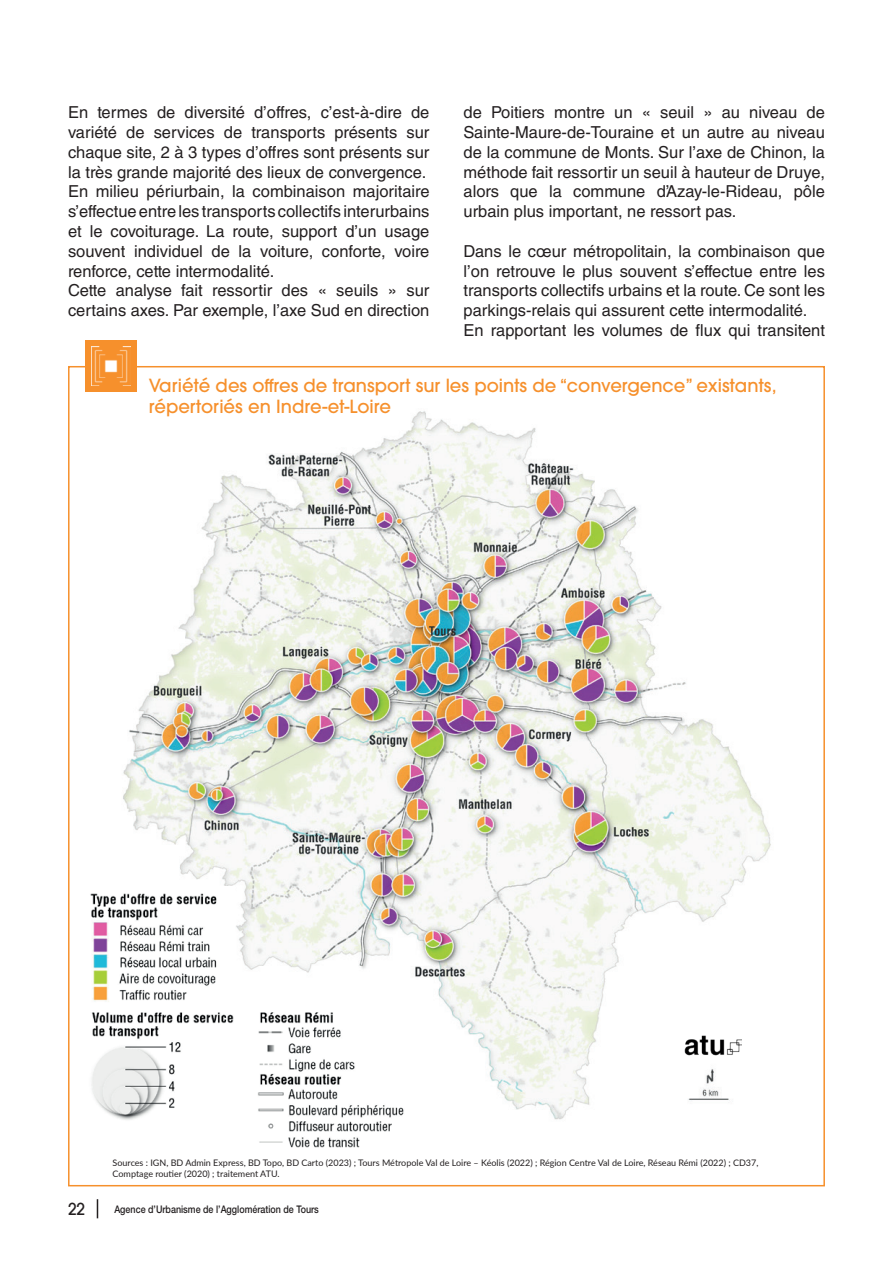
<style>
.page{position:relative;width:893px;height:1263px;background:#fff}
.page>*{position:absolute;margin:0;border:0;box-sizing:border-box;transform-origin:0 0}
.t1{font:500 18px/21px "ITC Avant Garde Pro";color:#f6902c}
.t2{font:16.5px/19.8px "Helvetica LT Std";color:#231f20}
.t3{font:500 16.5px "ITC Avant Garde Pro";color:#231f20;scale:.95 1}
.t4{font:500 10.5px "Helvetica Neue LT Std";color:#231f20;scale:.85 1}
.t5{font:9px/10.8px "Lato";color:#231f20}
</style>
<div class="page">
<img style="left:123px;top:411px;width:648px;height:709px">
<div style="left:85px;top:340px;width:52px;height:52px;background:#f6902c"></div>
<img style="left:91px;top:346px;width:39px;height:39px">
<img style="left:90px;top:887px;width:145px;height:120px">
<img style="left:91px;top:1007px;width:330px;height:141px">
<svg style="left:97px;top:1199px;width:1px;height:19px"></svg>
<img style="left:683px;top:1031px;width:58px;height:29px">
<p class="t2" style="left:68px;top:102px;width:363px">En termes de diversité d’offres, c’est-à-dire de variété de services de transports présents sur chaque site, 2 à 3 types d’offres sont présents sur la très grande majorité des lieux de convergence.<br>En milieu périurbain, la combinaison majoritaire s’effectue entre les transports collectifs interurbains et le covoiturage. La route, support d’un usage souvent individuel de la voiture, conforte, voire renforce, cette intermodalité.<br>Cette analyse fait ressortir des « seuils » sur certains axes. Par exemple, l’axe Sud en direction</p>
<p class="t2" style="left:463px;top:102px;width:363px;text-align:justify">de Poitiers montre un « seuil » au niveau de Sainte-Maure-de-Touraine et un autre au niveau de la commune de Monts. Sur l’axe de Chinon, la méthode fait ressortir un seuil à hauteur de Druye, alors que la commune d’Azay-le-Rideau, pôle urbain plus important, ne ressort pas.</p>
<p class="t2" style="left:463px;top:241px;width:363px">Dans le cœur métropolitain, la combinaison que l’on retrouve le plus souvent s’effectue entre les transports collectifs urbains et la route. Ce sont les parkings-relais qui assurent cette intermodalité.<br>En rapportant les volumes de flux qui transitent</p>
<p class="t1" style="left:149px;top:375px;width:629px">Variété des offres de transport sur les points de “convergence” existants, répertoriés en Indre-et-Loire</p>
<p class="t3" style="left:68px;top:1198px;width:20px">22</p>
<p class="t5" style="left:113px;top:1157px;width:647px">Sources : IGN, BD Admin Express, BD Topo, BD Carto (2023) ; Tours Métropole Val de Loire – Kéolis (2022) ; Région Centre Val de Loire, Réseau Rémi (2022) ; CD37,<br>Comptage routier (2020) ; traitement ATU.</p>
<p class="t4" style="left:114px;top:1202px;width:242px">Agence d’Urbanisme de l’Agglomération de Tours</p>
</div>
